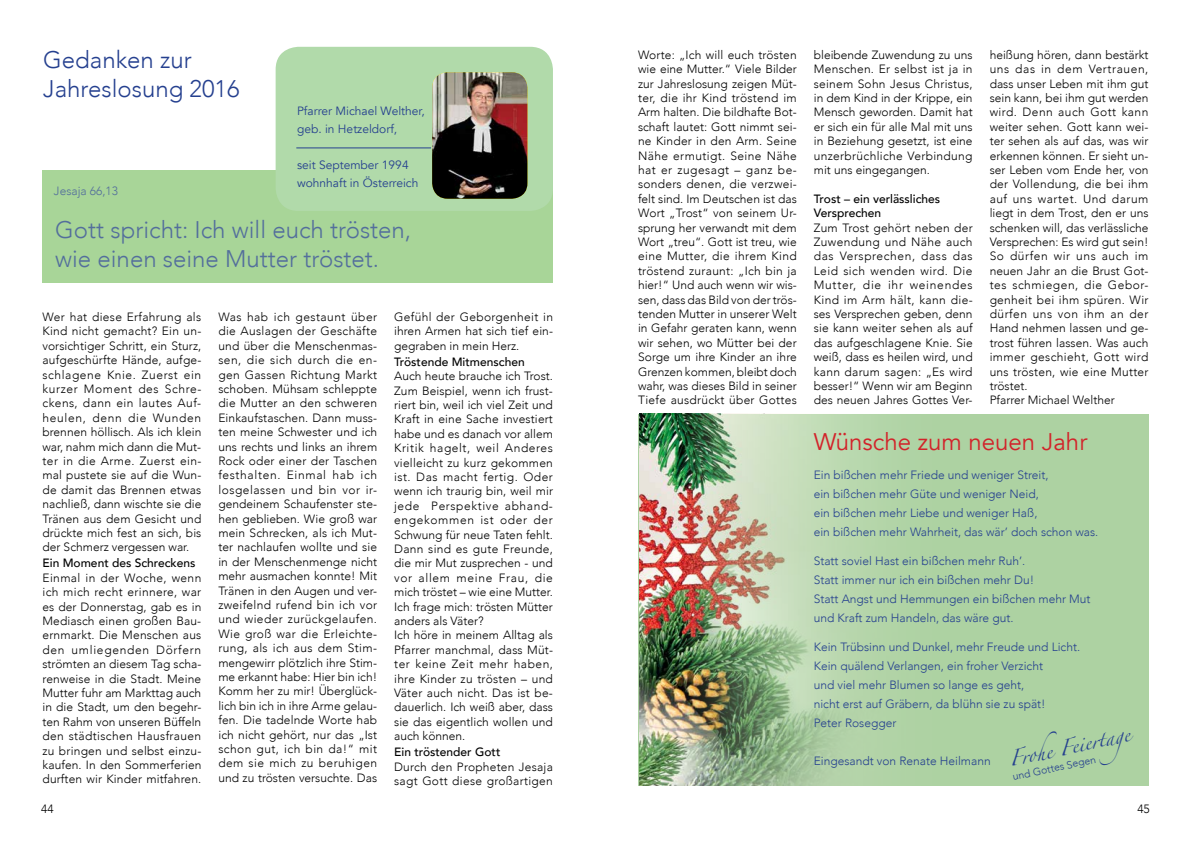
<style>
.page{position:relative;width:1191px;height:842px;background:#fff}
.page>*{position:absolute;margin:0;border:0;box-sizing:border-box;transform-origin:0 0}
.t1{font:300 24px/28.8px "Avenir";color:#536e9c}
.t2{font:300 24px/28.8px "Avenir";color:#25408f}
.t3{font:24px "Avenir";color:#d2232a}
.t4{font:14px "Zapfino";color:#25408f}
.t5{font:300 12px/14.4px "Avenir";letter-spacing:.005em;color:#000;text-align:justify}
.t6{font:300 12px/19px "Avenir";color:#25408f}
.t7{font:500 12px/14.4px "Avenir";color:#000}
.t8{font:12px/18px "Avenir";color:#25408f}
.t9{font:300 12px "Avenir";color:#536e9c}
.t10{font:300 10.5px "Avenir";color:#25408f}
</style>
<div class="page">
<div style="left:43px;top:170px;width:510px;height:113px;background:#a8d598"></div>
<div style="left:276px;top:47px;width:277px;height:164px;background:#b1daaa;border-radius:23px"></div>
<div style="left:638px;top:414px;width:510px;height:371px;background:#add2a2"></div>
<img style="left:639px;top:414px;width:226px;height:371px">
<img style="left:432px;top:72px;width:95px;height:127px">
<hr style="left:296px;top:147px;width:135px;height:1px;background:#25408f">
<h1 class="t2" style="left:43px;top:45px;width:198px">Gedanken zur<br>Jahreslosung 2016</h1>
<p class="t9" style="left:54px;top:184px;width:66px">Jesaja 66,13</p>
<p class="t8" style="left:297px;top:102px;width:129px">Pfarrer Michael Welther, geb. in Hetzeldorf,</p>
<p class="t8" style="left:297px;top:156px;width:123px">seit September 1994 wohnhaft in Österreich</p>
<h1 class="t1" style="left:55px;top:215px;width:357px">Gott spricht: Ich will euch trösten, wie einen seine Mutter tröstet.</h1>
<p class="t5" style="left:43px;top:310px;width:160px">Wer hat diese Erfahrung als Kind nicht gemacht? Ein un&shy;vorsichtiger Schritt, ein Sturz, aufgeschürfte Hände, aufge&shy;schlagene Knie. Zuerst ein kurzer Moment des Schre&shy;ckens, dann ein lautes Auf&shy;heulen, denn die Wunden brennen höllisch. Als ich klein war, nahm mich dann die Mut&shy;ter in die Arme. Zuerst ein&shy;mal pustete sie auf die Wun&shy;de damit das Brennen etwas nachließ, dann wischte sie die Tränen aus dem Gesicht und drückte mich fest an sich, bis der Schmerz vergessen war.</p>
<p class="t7" style="left:43px;top:555px;width:154px">Ein Moment des Schreckens</p>
<p class="t5" style="left:43px;top:570px;width:160px">Einmal in der Woche, wenn ich mich recht erinnere, war es der Donnerstag, gab es in Mediasch einen großen Bau&shy;ernmarkt. Die Menschen aus den umliegenden Dörfern strömten an diesem Tag scha&shy;renweise in die Stadt. Meine Mutter fuhr am Markttag auch in die Stadt, um den begehr&shy;ten Rahm von unseren Büffeln den städtischen Hausfrauen zu bringen und selbst einzu&shy;kaufen. In den Sommerferien durften wir Kinder mitfahren.</p>
<p class="t5" style="left:218px;top:310px;width:160px">Was hab ich gestaunt über die Auslagen der Geschäfte und über die Menschenmas&shy;sen, die sich durch die en&shy;gen Gassen Richtung Markt schoben. Mühsam schleppte die Mutter an den schweren Einkaufstaschen. Dann muss&shy;ten meine Schwester und ich uns rechts und links an ihrem Rock oder einer der Taschen festhalten. Einmal hab ich losgelassen und bin vor ir&shy;gendeinem Schaufenster ste&shy;hen geblieben. Wie groß war mein Schrecken, als ich Mut&shy;ter nachlaufen wollte und sie in der Menschenmenge nicht mehr ausmachen konnte! Mit Tränen in den Augen und ver&shy;zweifelnd rufend bin ich vor und wieder zurückgelaufen.<br>Wie groß war die Erleichte&shy;rung, als ich aus dem Stim&shy;mengewirr plötzlich ihre Stim&shy;me erkannt habe: Hier bin ich!<br>Komm her zu mir! Überglück&shy;lich bin ich in ihre Arme gelau&shy;fen. Die tadelnde Worte hab ich nicht gehört, nur das „Ist schon gut, ich bin da!“ mit dem sie mich zu beruhigen und zu trösten versuchte. Das</p>
<p class="t5" style="left:394px;top:310px;width:160px">Gefühl der Geborgenheit in ihren Armen hat sich tief ein&shy;gegraben in mein Herz.</p>
<p class="t7" style="left:394px;top:354px;width:132px">Tröstende Mitmenschen</p>
<p class="t5" style="left:394px;top:369px;width:160px;text-align:left">Auch heute brauche ich Trost.<br>Zum Beispiel, wenn ich frust&shy;riert bin, weil ich viel Zeit und<br>Kraft in eine Sache investiert habe und es danach vor allem<br>Kritik hagelt, weil Anderes vielleicht zu kurz gekommen ist. Das macht fertig. Oder wenn ich traurig bin, weil mir jede Perspektive abhand&shy;engekommen ist oder der<br>Schwung für neue Taten fehlt.<br>Dann sind es gute Freunde, die mir Mut zusprechen - und vor allem meine Frau, die mich tröstet – wie eine Mutter.<br>Ich frage mich: trösten Mütter anders als Väter?<br>Ich höre in meinem Alltag als<br>Pfarrer manchmal, dass Müt&shy;ter keine Zeit mehr haben, ihre Kinder zu trösten – und<br>Väter auch nicht. Das ist be&shy;dauerlich. Ich weiß aber, dass sie das eigentlich wollen und auch können.</p>
<p class="t7" style="left:394px;top:744px;width:108px">Ein tröstender Gott</p>
<p class="t5" style="left:394px;top:759px;width:160px">Durch den Propheten Jesaja sagt Gott diese großartigen</p>
<p class="t5" style="left:989px;top:47px;width:160px;text-align:left">heißung hören, dann bestärkt uns das in dem Vertrauen, dass unser Leben mit ihm gut sein kann, bei ihm gut werden wird. Denn auch Gott kann weiter sehen. Gott kann wei&shy;ter sehen als auf das, was wir erkennen können. Er sieht un&shy;ser Leben vom Ende her, von der Vollendung, die bei ihm auf uns wartet. Und darum liegt in dem Trost, den er uns schenken will, das verlässliche<br>Versprechen: Es wird gut sein!<br>So dürfen wir uns auch im neuen Jahr an die Brust Got&shy;tes schmiegen, die Gebor&shy;genheit bei ihm spüren. Wir dürfen uns von ihm an der<br>Hand nehmen lassen und ge&shy;trost führen lassen. Was auch immer geschieht, Gott wird uns trösten, wie eine Mutter tröstet.<br>Pfarrer Michael Welther</p>
<h1 class="t3" style="left:813px;top:427px;width:275px">Wünsche zum neuen Jahr</h1>
<p class="t6" style="left:813px;top:465px;width:286px">Ein bißchen mehr Friede und weniger Streit,<br>ein bißchen mehr Güte und weniger Neid,<br>ein bißchen mehr Liebe und weniger Haß,<br>ein bißchen mehr Wahrheit, das wär’ doch schon was.</p>
<p class="t6" style="left:813px;top:551px;width:278px">Statt soviel Hast ein bißchen mehr Ruh’.<br>Statt immer nur ich ein bißchen mehr Du!<br>Statt Angst und Hemmungen ein bißchen mehr Mut und Kraft zum Handeln, das wäre gut.</p>
<p class="t6" style="left:813px;top:637px;width:268px">Kein Trübsinn und Dunkel, mehr Freude und Licht.<br>Kein quälend Verlangen, ein froher Verzicht<br>und viel mehr Blumen so lange es geht,<br>nicht erst auf Gräbern, da blühn sie zu spät!<br>Peter Rosegger</p>
<p class="t6" style="left:813px;top:751px;width:178px">Eingesandt von Renate Heilmann</p>
<p class="t5" style="left:638px;top:47px;width:160px">Worte: „Ich will euch trösten wie eine Mutter.“ Viele Bilder zur Jahreslosung zeigen Müt&shy;ter, die ihr Kind tröstend im Arm halten. Die bildhafte Bot&shy;schaft lautet: Gott nimmt sei&shy;ne Kinder in den Arm. Seine Nähe ermutigt. Seine Nähe hat er zugesagt – ganz be&shy;sonders denen, die verzwei&shy;felt sind. Im Deutschen ist das Wort „Trost“ von seinem Ur&shy;sprung her verwandt mit dem Wort „treu“. Gott ist treu, wie eine Mutter, die ihrem Kind tröstend zuraunt: „Ich bin ja hier!“ Und auch wenn wir wis&shy;sen, dass das Bild von der trös&shy;tenden Mutter in unserer Welt in Gefahr geraten kann, wenn wir sehen, wo Mütter bei der Sorge um ihre Kinder an ihre Grenzen kommen, bleibt doch wahr, was dieses Bild in seiner Tiefe ausdrückt über Gottes</p>
<p class="t5" style="left:814px;top:47px;width:160px">bleibende Zuwendung zu uns Menschen. Er selbst ist ja in seinem Sohn Jesus Christus, in dem Kind in der Krippe, ein Mensch geworden. Damit hat er sich ein für alle Mal mit uns in Beziehung gesetzt, ist eine unzerbrüchliche Verbindung mit uns eingegangen.</p>
<p class="t7" style="left:814px;top:191px;width:128px">Trost – ein verlässliches<br>Versprechen</p>
<p class="t5" style="left:814px;top:220px;width:160px">Zum Trost gehört neben der Zuwendung und Nähe auch das Versprechen, dass das Leid sich wenden wird. Die Mutter, die ihr weinendes Kind im Arm hält, kann die&shy;ses Versprechen geben, denn sie kann weiter sehen als auf das aufgeschlagene Knie. Sie weiß, dass es heilen wird, und kann darum sagen: „Es wird besser!“ Wenn wir am Beginn des neuen Jahres Gottes Ver-</p>
<p class="t4" style="left:1007px;top:753px;width:125px;rotate:-12deg">Frohe Feiertage</p>
<p class="t10" style="left:1011px;top:770px;width:86px;rotate:-12deg">und Gottes Segen</p>
<p class="t5" style="left:41px;top:801px;width:14px">44</p>
<p class="t5" style="left:1137px;top:801px;width:14px">45</p>
</div>
